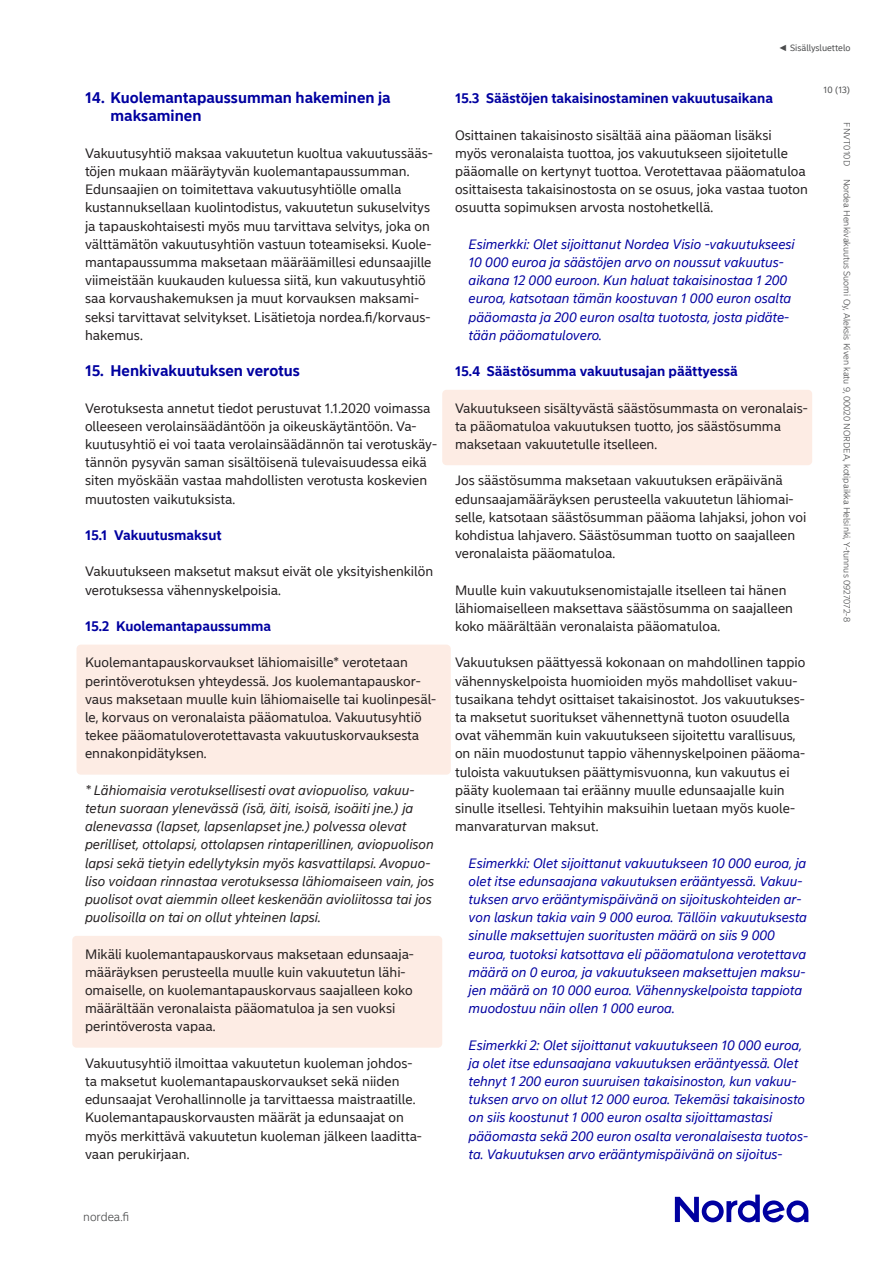
<style>
.page{position:relative;width:893px;height:1263px;background:#fff}
.page>*{position:absolute;margin:0;border:0;box-sizing:border-box;transform-origin:0 0}
.t1{font:700 15px/18.1px "Nordea Sans Small";color:#0000a0}
.t2{font:13.5px/18.1px "Nordea Sans Small";color:#231f20}
.t3{font:italic 13.5px/18.1px "Nordea Sans Small";color:#0000a0}
.t4{font:italic 13.5px/18.1px "Nordea Sans Small";color:#231f20}
.t5{font:700 13.5px "Nordea Sans Small";color:#0000a0}
.t6{font:300 12px "Nordea Sans Small";color:#4b4c4d}
.t7{font:300 9px "Nordea Sans Small";color:#4b4c4d}
.t8{font:9px "Nordea Sans Small";color:#4b4c4d}
.s1{font-family:"Arial"}
</style>
<div class="page">
<svg style="left:675px;top:1194px;width:133px;height:28px"></svg>
<div style="left:77px;top:645px;width:374px;height:130px;background:#fdece4;border-radius:4px"></div>
<div style="left:72px;top:936px;width:370px;height:112px;background:#fdece4;border-radius:4px"></div>
<div style="left:442px;top:390px;width:370px;height:75px;background:#fdece4;border-radius:4px"></div>
<p class="t1" style="left:111px;top:89px;width:282px;text-indent:-26px">14. Kuolemantapaussumman hakeminen ja maksaminen</p>
<p class="t2" style="left:85px;top:144px;width:349px">Vakuutusyhtiö maksaa vakuutetun kuoltua vakuutussääs&shy;töjen mukaan määräytyvän kuolemantapaussumman.<br>Edunsaajien on toimitettava vakuutusyhtiölle omalla kustannuksellaan kuolintodistus, vakuutetun sukuselvitys ja tapauskohtaisesti myös muu tarvittava selvitys, joka on välttämätön vakuutusyhtiön vastuun toteamiseksi. Kuole&shy;mantapaussumma maksetaan määräämillesi edunsaajille viimeistään kuukauden kuluessa siitä, kun vakuutusyhtiö saa korvaushakemuksen ja muut korvauksen maksami&shy;seksi tarvittavat selvitykset. Lisätietoja nordea.fi/korvaus&shy;hakemus.</p>
<p class="t1" style="left:85px;top:362px;width:216px">15. Henkivakuutuksen verotus</p>
<p class="t2" style="left:85px;top:399px;width:353px">Verotuksesta annetut tiedot perustuvat 1.1.2020 voimassa olleeseen verolainsäädäntöön ja oikeuskäytäntöön. Va&shy;kuutusyhtiö ei voi taata verolainsäädännön tai verotuskäy&shy;tännön pysyvän saman sisältöisenä tulevaisuudessa eikä siten myöskään vastaa mahdollisten verotusta koskevien muutosten vaikutuksista.</p>
<p class="t5" style="left:85px;top:527px;width:138px">15.1 Vakuutusmaksut</p>
<p class="t2" style="left:85px;top:563px;width:350px">Vakuutukseen maksetut maksut eivät ole yksityishenkilön verotuksessa vähennyskelpoisia.</p>
<p class="t5" style="left:85px;top:618px;width:188px">15.2 Kuolemantapaussumma</p>
<p class="t2" style="left:85px;top:654px;width:353px">Kuolemantapauskorvaukset lähiomaisille* verotetaan perintöverotuksen yhteydessä. Jos kuolemantapauskor&shy;vaus maksetaan muulle kuin lähiomaiselle tai kuolinpesäl&shy;le, korvaus on veronalaista pääomatuloa. Vakuutusyhtiö tekee pääomatuloverotettavasta vakuutuskorvauksesta ennakonpidätyksen.</p>
<p class="t4" style="left:85px;top:781px;width:351px">* Lähiomaisia verotuksellisesti ovat aviopuoliso, vakuu&shy;tetun suoraan ylenevässä (isä, äiti, isoisä, isoäiti jne.) ja alenevassa (lapset, lapsenlapset jne.) polvessa olevat perilliset, ottolapsi, ottolapsen rintaperillinen, aviopuolison lapsi sekä tietyin edellytyksin myös kasvattilapsi. Avopuo&shy;liso voidaan rinnastaa verotuksessa lähiomaiseen vain, jos puolisot ovat aiemmin olleet keskenään avioliitossa tai jos puolisoilla on tai on ollut yhteinen lapsi.</p>
<p class="t2" style="left:85px;top:945px;width:330px">Mikäli kuolemantapauskorvaus maksetaan edunsaaja&shy;määräyksen perusteella muulle kuin vakuutetun lähi&shy;omaiselle, on kuolemantapauskorvaus saajalleen koko määrältään veronalaista pääomatuloa ja sen vuoksi perintöverosta vapaa.</p>
<p class="t2" style="left:85px;top:1054px;width:338px">Vakuutusyhtiö ilmoittaa vakuutetun kuoleman johdos&shy;ta maksetut kuolemantapauskorvaukset sekä niiden edunsaajat Verohallinnolle ja tarvittaessa maistraatille.<br>Kuolemantapauskorvausten määrät ja edunsaajat on myös merkittävä vakuutetun kuoleman jälkeen laaditta&shy;vaan perukirjaan.</p>
<p class="t8" style="left:779px;top:43px;width:73px"><span class="s1">◄</span> Sisällysluettelo</p>
<p class="t5" style="left:455px;top:90px;width:320px">15.3 Säästöjen takaisinostaminen vakuutusaikana</p>
<p class="t2" style="left:455px;top:126px;width:354px">Osittainen takaisinosto sisältää aina pääoman lisäksi<br>myös veronalaista tuottoa, jos vakuutukseen sijoitetulle pääomalle on kertynyt tuottoa. Verotettavaa pääomatuloa osittaisesta takaisinostosta on se osuus, joka vastaa tuoton osuutta sopimuksen arvosta nostohetkellä.</p>
<p class="t3" style="left:469px;top:235px;width:328px">Esimerkki: Olet sijoittanut Nordea Visio -vakuutukseesi 10 000 euroa ja säästöjen arvo on noussut vakuutus&shy;aikana 12 000 euroon. Kun haluat takaisinostaa 1 200 euroa, katsotaan tämän koostuvan 1 000 euron osalta pääomasta ja 200 euron osalta tuotosta, josta pidäte&shy;tään pääomatulovero.</p>
<p class="t5" style="left:455px;top:363px;width:284px">15.4 Säästösumma vakuutusajan päättyessä</p>
<p class="t2" style="left:455px;top:399px;width:354px">Vakuutukseen sisältyvästä säästösummasta on veronalais&shy;ta pääomatuloa vakuutuksen tuotto, jos säästösumma maksetaan vakuutetulle itselleen.</p>
<p class="t2" style="left:455px;top:472px;width:353px">Jos säästösumma maksetaan vakuutuksen eräpäivänä edunsaajamääräyksen perusteella vakuutetun lähiomai&shy;selle, katsotaan säästösumman pääoma lahjaksi, johon voi kohdistua lahjavero. Säästösumman tuotto on saajalleen veronalaista pääomatuloa.</p>
<p class="t2" style="left:455px;top:581px;width:340px">Muulle kuin vakuutuksenomistajalle itselleen tai hänen lähiomaiselleen maksettava säästösumma on saajalleen koko määrältään veronalaista pääomatuloa.</p>
<p class="t2" style="left:455px;top:654px;width:352px">Vakuutuksen päättyessä kokonaan on mahdollinen tappio vähennyskelpoista huomioiden myös mahdolliset vakuu&shy;tusaikana tehdyt osittaiset takaisinostot. Jos vakuutukses&shy;ta maksetut suoritukset vähennettynä tuoton osuudella ovat vähemmän kuin vakuutukseen sijoitettu varallisuus, on näin muodostunut tappio vähennyskelpoinen pääoma&shy;tuloista vakuutuksen päättymisvuonna, kun vakuutus ei pääty kuolemaan tai eräänny muulle edunsaajalle kuin sinulle itsellesi. Tehtyihin maksuihin luetaan myös kuole&shy;manvaraturvan maksut.</p>
<p class="t3" style="left:469px;top:854px;width:340px">Esimerkki: Olet sijoittanut vakuutukseen 10 000 euroa, ja olet itse edunsaajana vakuutuksen erääntyessä. Vakuu&shy;tuksen arvo erääntymispäivänä on sijoituskohteiden ar&shy;von laskun takia vain 9 000 euroa. Tällöin vakuutuksesta sinulle maksettujen suoritusten määrä on siis 9 000 euroa, tuotoksi katsottava eli pääomatulona verotettava määrä on 0 euroa, ja vakuutukseen maksettujen maksu&shy;jen määrä on 10 000 euroa. Vähennyskelpoista tappiota muodostuu näin ollen 1 000 euroa.</p>
<p class="t3" style="left:469px;top:1036px;width:341px">Esimerkki 2: Olet sijoittanut vakuutukseen 10 000 euroa, ja olet itse edunsaajana vakuutuksen erääntyessä. Olet tehnyt 1 200 euron suuruisen takaisinoston, kun vakuu&shy;tuksen arvo on ollut 12 000 euroa. Tekemäsi takaisinosto on siis koostunut 1 000 euron osalta sijoittamastasi pääomasta sekä 200 euron osalta veronalaisesta tuotos&shy;ta. Vakuutuksen arvo erääntymispäivänä on sijoitus-</p>
<p class="t8" style="left:823px;top:84px;width:28px">10 (13)</p>
<p class="t7" style="left:852px;top:122px;width:45px;rotate:90deg">FNVT010D</p>
<p class="t7" style="left:852px;top:179px;width:445px;rotate:90deg">Nordea Henkivakuutus Suomi Oy, Aleksis Kiven katu 9, 00020 NORDEA, kotipaikka Helsinki, Y-tunnus 0927072-8</p>
<p class="t6" style="left:83px;top:1209px;width:48px">nordea.fi</p>
</div>
